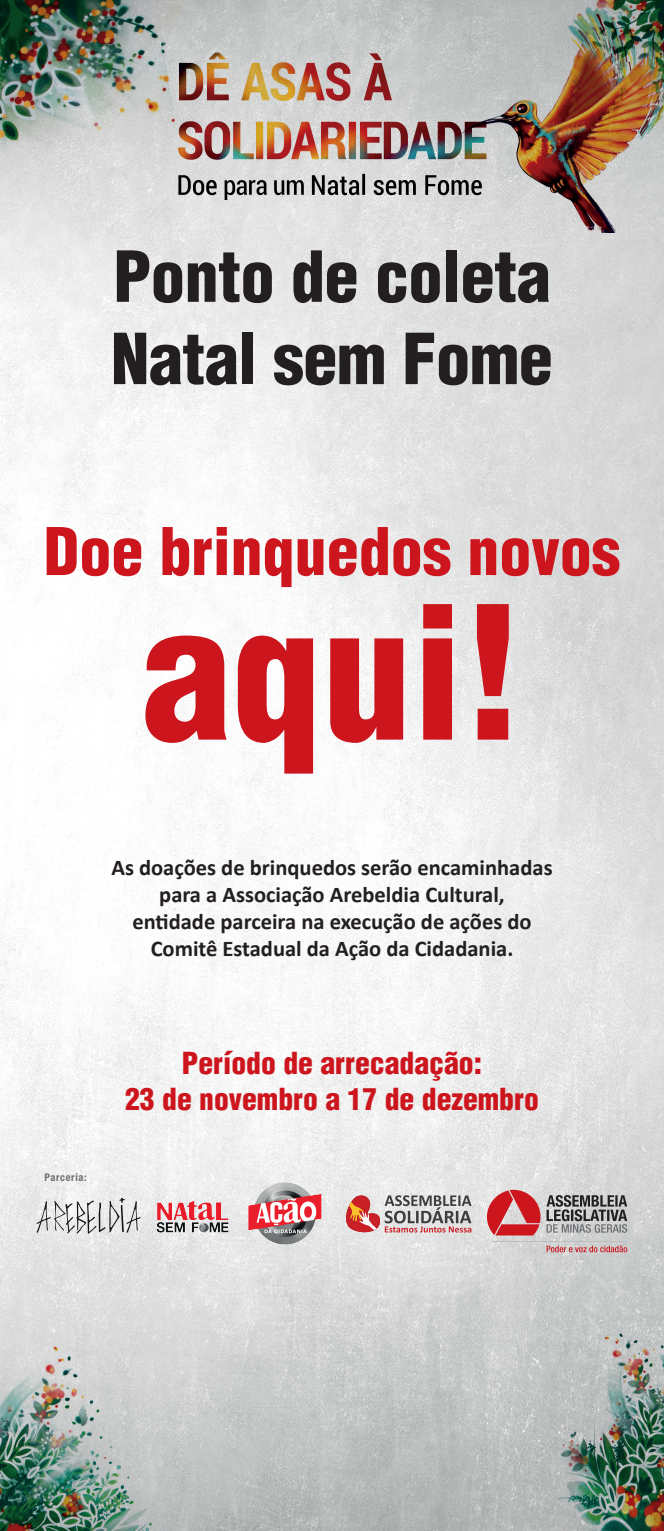
<style>
.page{position:relative;width:664px;height:1531px;background:#fff}
.page>*{position:absolute;margin:0;border:0;box-sizing:border-box;transform-origin:0 0}
.t1{font:900 condensed 180.66px "Helvetica LT Std";color:#cd151d}
.t2{font:900 condensed 68.58px/82.3px "Helvetica LT Std";letter-spacing:-.01em;color:#231f20}
.t3{font:900 condensed 63.99px "Helvetica LT Std";color:#cd151d}
.t4{font:900 condensed 29.64px/35.6px "Helvetica LT Std";color:#cd151d;text-align:center}
.t5{font:700 22.5px/27px "Calibri";color:#231f20;text-align:center}
.t6{font:700 condensed 10.53px "Helvetica Neue LT Std";letter-spacing:.06em;color:#6c6d70}
</style>
<div class="page">
<img style="left:0;top:0;width:663px;height:1531px">
<img style="left:201px;top:50px;width:246px;height:149px">
<img style="left:0;top:0;width:201px;height:199px">
<img style="left:447px;top:0;width:216px;height:233px">
<img style="left:447px;top:1298px;width:216px;height:233px">
<img style="left:0;top:1332px;width:201px;height:199px">
<svg style="left:546px;top:1245px;width:81px;height:7px"></svg>
<svg style="left:546px;top:1190px;width:81px;height:43px"></svg>
<svg style="left:486px;top:1190px;width:54px;height:45px"></svg>
<hr style="left:492px;top:1241px;width:135px;height:1px;background:#bcbdc0">
<img style="left:157px;top:1179px;width:165px;height:68px">
<svg style="left:346px;top:1195px;width:125px;height:37px"></svg>
<svg style="left:37px;top:1197px;width:104px;height:36px"></svg>
<h2 class="t2" style="left:111px;top:235px;width:443px">Ponto de coleta<br>Natal sem Fome</h2>
<h3 class="t3" style="left:44px;top:511px;width:577px">Doe brinquedos novos</h3>
<h1 class="t1" style="left:141px;top:559px;width:383px">aqui!</h1>
<p class="t5" style="left:111px;top:854px;width:442px">As doações de brinquedos serão encaminhadas para a Associação Arebeldia Cultural,<br>entidade parceira na execução de ações do Comitê Estadual da Ação da Cidadania.</p>
<p class="t6" style="left:45px;top:1170px;width:44px">Parceria:</p>
<h3 class="t4" style="left:125px;top:1045px;width:415px">Período de arrecadação:<br>23 de novembro a 17 de dezembro</h3>
</div>
